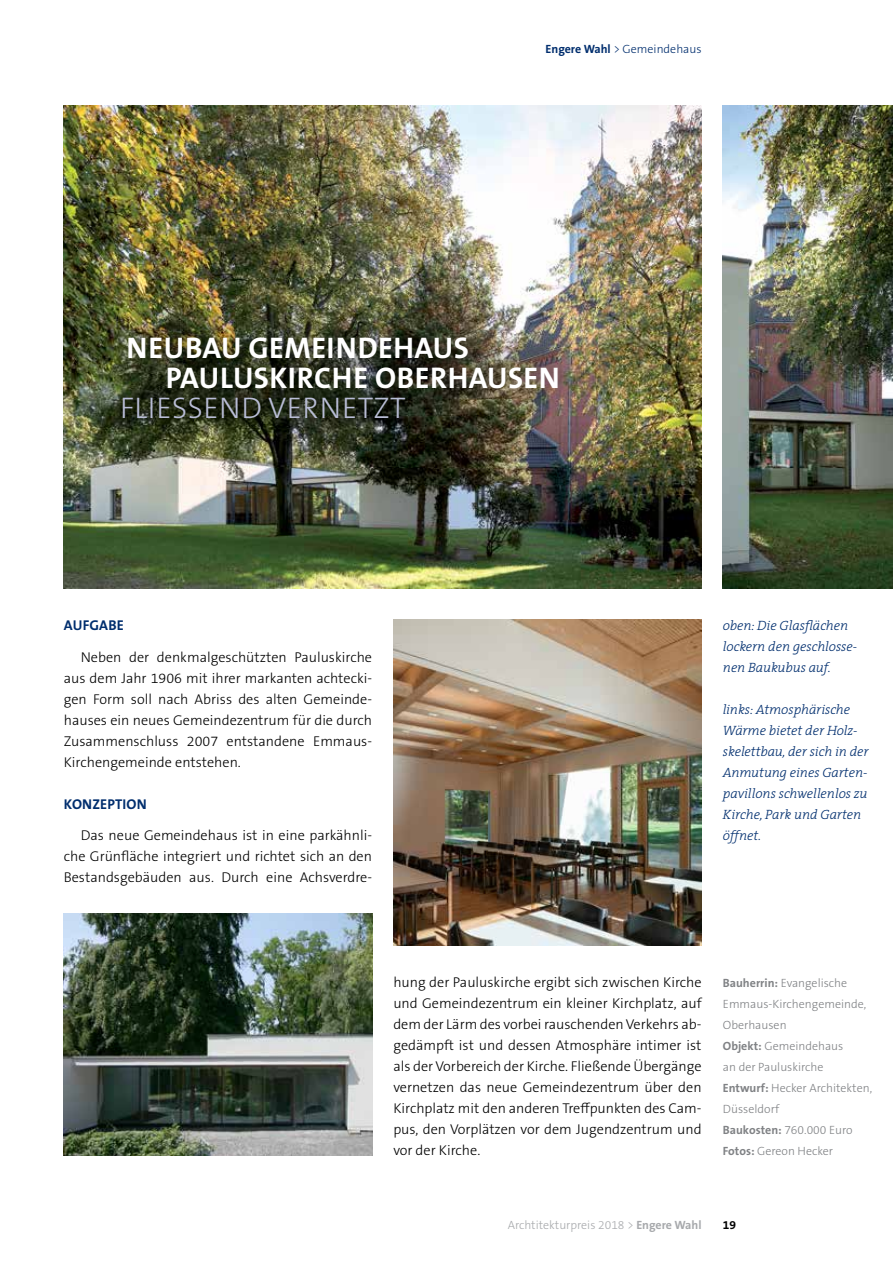
<style>
.page{position:relative;width:893px;height:1263px;background:#fff}
.page>*{position:absolute;margin:0;border:0;box-sizing:border-box;transform-origin:0 0}
.t1{font:700 30px/30px "The Sans OT7";letter-spacing:.015em;color:#fff}
.t2{font:300 30px "The Sans OT3";letter-spacing:.015em;color:#b9bdd6}
.t3{font:300 14.25px/21px "The Sans OT3";color:#000;text-align:justify}
.t4{font:700 14.25px "The Sans OT7";letter-spacing:.015em;color:#002e6e}
.t5{font:italic 300 13.5px/21px "The Serif";letter-spacing:-.005em;color:#002e6e}
.t6{font:300 12px/21px "The Sans OT3";color:#808285}
.t7{font:300 12px "The Sans OT3";color:#a7a9ac}
.t8{font:300 12px "The Sans OT3";color:#002e6e}
.t9{font:700 12px "The Sans OT7";color:#000}
.s1{font-family:"The Sans OT7";font-weight:700}
</style>
<div class="page">
<img style="left:64px;top:105px;width:638px;height:483px">
<img style="left:723px;top:105px;width:170px;height:483px">
<img style="left:91px;top:305px;width:499px;height:146px">
<img style="left:393px;top:619px;width:309px;height:326px">
<img style="left:64px;top:914px;width:308px;height:241px">
<p class="t8" style="left:546px;top:41px;width:158px"><span class="s1">Engere Wahl</span> &gt; Gemeindehaus</p>
<h1 class="t1" style="left:166px;top:333px;width:396px;text-indent:-39px">NEUBAU GEMEINDEHAUS<br>PAULUSKIRCHE OBERHAUSEN</h1>
<h1 class="t2" style="left:120px;top:389px;width:287px">FLIESSEND VERNETZT</h1>
<p class="t4" style="left:64px;top:616px;width:62px">AUFGABE</p>
<p class="t3" style="left:64px;top:646px;width:310px;text-indent:17px">Neben der denkmalgeschützten Pauluskirche aus dem Jahr 1906 mit ihrer markanten achtecki&shy;gen Form soll nach Abriss des alten Gemeinde&shy;hauses ein neues Gemeindezentrum für die durch Zusammenschluss 2007 entstandene Emmaus-Kirchengemeinde entstehen.</p>
<p class="t4" style="left:64px;top:795px;width:84px">KONZEPTION</p>
<p class="t3" style="left:64px;top:825px;width:310px;text-indent:17px">Das neue Gemeindehaus ist in eine parkähnli&shy;che Grünfläche integriert und richtet sich an den Bestandsgebäuden aus. Durch eine Achsverdre-</p>
<p class="t5" style="left:723px;top:615px;width:136px">oben: Die Glasflächen lockern den geschlosse&shy;nen Baukubus auf.</p>
<p class="t5" style="left:723px;top:699px;width:147px">links: Atmosphärische<br>Wärme bietet der Holz&shy;skelettbau, der sich in der<br>Anmutung eines Garten&shy;pavillons schwellenlos zu<br>Kirche, Park und Garten öffnet.</p>
<p class="t3" style="left:393px;top:972px;width:310px">hung der Pauluskirche ergibt sich zwischen Kirche und Gemeindezentrum ein kleiner Kirchplatz, auf dem der Lärm des vorbei rauschenden Verkehrs ab&shy;gedämpft ist und dessen Atmosphäre intimer ist als der Vorbereich der Kirche. Fließende Übergänge vernetzen das neue Gemeindezentrum über den Kirchplatz mit den anderen Treffpunkten des Cam&shy;pus, den Vorplätzen vor dem Jugendzentrum und vor der Kirche.</p>
<p class="t6" style="left:723px;top:973px;width:151px"><span class="s1">Bauherrin:</span> Evangelische<br>Emmaus-Kirchengemeinde,<br>Oberhausen<br><span class="s1">Objekt:</span> Gemeindehaus<br>an der Pauluskirche<br><span class="s1">Entwurf:</span> Hecker Architekten,<br>Düsseldorf<br><span class="s1">Baukosten:</span> 760.000 Euro<br><span class="s1">Fotos:</span> Gereon Hecker</p>
<p class="t7" style="left:508px;top:1217px;width:195px">Archtitekturpreis 2018 &gt; <span class="s1">Engere Wahl</span></p>
<p class="t9" style="left:723px;top:1217px;width:15px">19</p>
</div>
